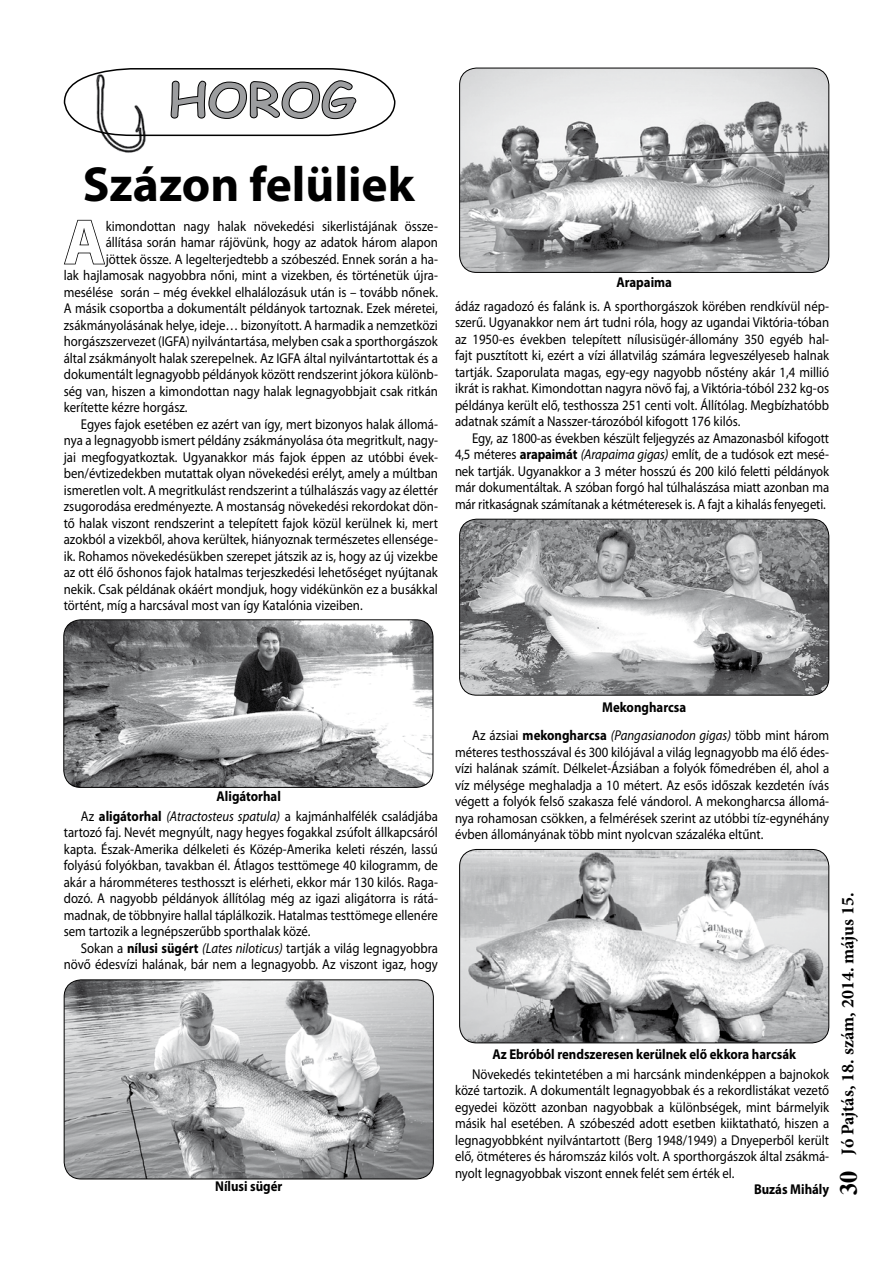
<style>
.page{position:relative;width:893px;height:1263px;background:#fff}
.page>*{position:absolute;margin:0;border:0;box-sizing:border-box;transform-origin:0 0}
.t1{font:700 63.9px "Myriad Pro";color:#fff}
.t2{font:700 49.5px "Myriad Pro";color:#000}
.t3{font:700 24px "CG Times";color:#000}
.t4{font:700 18px "Minion Pro";color:#000}
.t5{font:14.25px/16.5px "Myriad Pro";color:#000;text-align:justify;scale:.9 1}
.t6{font:700 14.25px "Myriad Pro";color:#000;scale:.9 1}
.s1{font-weight:700}
.s2{font-style:italic}
</style>
<div class="page">
<img style="left:103px;top:137px;width:43px;height:16px">
<svg style="left:63px;top:68px;width:333px;height:69px"></svg>
<svg style="left:64px;top:219px;width:42px;height:46px"></svg>
<img style="left:64px;top:620px;width:369px;height:167px;border-radius:17px">
<div style="left:63px;top:619px;width:370px;height:169px;border:1px solid #000;border-radius:17px"></div>
<img style="left:64px;top:980px;width:369px;height:199px;border-radius:17px">
<div style="left:64px;top:979px;width:370px;height:200px;border:1px solid #000;border-radius:17px"></div>
<img style="left:460px;top:68px;width:369px;height:204px;border-radius:17px">
<div style="left:459px;top:68px;width:370px;height:205px;border:1px solid #000;border-radius:17px"></div>
<img style="left:460px;top:519px;width:369px;height:176px;border-radius:17px">
<div style="left:459px;top:519px;width:370px;height:176px;border:1px solid #000;border-radius:17px"></div>
<img style="left:460px;top:849px;width:369px;height:194px;border-radius:17px">
<div style="left:459px;top:849px;width:370px;height:194px;border:1px solid #000;border-radius:17px"></div>
<h2 class="t2" style="left:83px;top:152px;width:333px">Százon felüliek</h2>
<h1 class="t1" style="left:64px;top:200px;width:43px">A</h1>
<p class="t5" style="left:106px;top:217px;width:371px">kimondottan nagy halak növekedési sikerlistájának össze-</p>
<p class="t5" style="left:106px;top:234px;width:371px">állítása során hamar rájövünk, hogy az adatok három alapon</p>
<p class="t5" style="left:106px;top:250px;width:371px">jöttek össze. A legelterjedtebb a szóbeszéd. Ennek során a ha-</p>
<p class="t5" style="left:64px;top:267px;width:417px">lak hajlamosak nagyobbra nőni, mint a vizekben, és történetük újra-</p>
<p class="t5" style="left:64px;top:283px;width:417px">mesélése során – még évekkel elhalálozásuk után is – tovább nőnek.</p>
<p class="t5" style="left:64px;top:300px;width:417px">A másik csoportba a dokumentált példányok tartoznak. Ezek méretei,</p>
<p class="t5" style="left:64px;top:316px;width:417px">zsákmányolásának helye, ideje… bizonyított. A harmadik a nemzetközi</p>
<p class="t5" style="left:64px;top:333px;width:417px">horgászszervezet (IGFA) nyilvántartása, melyben csak a sporthorgászok</p>
<p class="t5" style="left:64px;top:349px;width:417px">által zsákmányolt halak szerepelnek. Az IGFA által nyilvántartottak és a</p>
<p class="t5" style="left:64px;top:366px;width:417px">dokumentált legnagyobb példányok között rendszerint jókora különb-</p>
<p class="t5" style="left:64px;top:382px;width:417px">ség van, hiszen a kimondottan nagy halak legnagyobbjait csak ritkán</p>
<p class="t5" style="left:64px;top:399px;width:139px">kerítette kézre horgász.</p>
<p class="t5" style="left:81px;top:415px;width:398px">Egyes fajok esetében ez azért van így, mert bizonyos halak állomá-</p>
<p class="t5" style="left:64px;top:432px;width:417px">nya a legnagyobb ismert példány zsákmányolása óta megritkult, nagy-</p>
<p class="t5" style="left:64px;top:448px;width:417px">jai megfogyatkoztak. Ugyanakkor más fajok éppen az utóbbi évek-</p>
<p class="t5" style="left:64px;top:465px;width:417px">ben/évtizedekben mutattak olyan növekedési erélyt, amely a múltban</p>
<p class="t5" style="left:64px;top:481px;width:417px">ismeretlen volt. A megritkulást rendszerint a túlhalászás vagy az élettér</p>
<p class="t5" style="left:64px;top:498px;width:417px">zsugorodása eredményezte. A mostanság növekedési rekordokat dön-</p>
<p class="t5" style="left:64px;top:514px;width:417px">tő halak viszont rendszerint a telepített fajok közül kerülnek ki, mert</p>
<p class="t5" style="left:64px;top:531px;width:417px">azokból a vizekből, ahova kerültek, hiányoznak természetes ellensége-</p>
<p class="t5" style="left:64px;top:547px;width:417px">ik. Rohamos növekedésükben szerepet játszik az is, hogy az új vizekbe</p>
<p class="t5" style="left:64px;top:564px;width:417px">az ott élő őshonos fajok hatalmas terjeszkedési lehetőséget nyújtanak</p>
<p class="t5" style="left:64px;top:580px;width:417px">nekik. Csak példának okáért mondjuk, hogy vidékünkön ez a busákkal</p>
<p class="t5" style="left:64px;top:597px;width:334px">történt, míg a harcsával most van így Katalónia vizeiben.</p>
<p class="t6" style="left:616px;top:273px;width:63px">Arapaima</p>
<p class="t5" style="left:455px;top:298px;width:417px">ádáz ragadozó és falánk is. A sporthorgászok körében rendkívül nép&shy;szerű. Ugyanakkor nem árt tudni róla, hogy az ugandai Viktória-tóban az 1950-es években telepített nílusisügér-állomány 350 egyéb hal&shy;fajt pusztított ki, ezért a vízi állatvilág számára legveszélyeseb halnak tartják. Szaporulata magas, egy-egy nagyobb nőstény akár 1,4 millió ikrát is rakhat. Kimondottan nagyra növő faj, a Viktória-tóból 232 kg-os példánya került elő, testhossza 251 centi volt. Állítólag. Megbízhatóbb adatnak számít a Nasszer-tározóból kifogott 176 kilós.</p>
<p class="t5" style="left:455px;top:430px;width:417px;text-indent:17px">Egy, az 1800-as években készült feljegyzés az Amazonasból kifogott 4,5 méteres <span class="s1">arapaimát</span> <span class="s2">(Arapaima gigas)</span> említ, de a tudósok ezt mesé&shy;nek tartják. Ugyanakkor a 3 méter hosszú és 200 kiló feletti példányok már dokumentáltak. A szóban forgó hal túlhalászása miatt azonban ma már ritkaságnak számítanak a kétméteresek is. A fajt a kihalás fenyegeti.</p>
<p class="t6" style="left:217px;top:787px;width:73px">Aligátorhal</p>
<p class="t5" style="left:64px;top:808px;width:417px;text-indent:17px">Az <span class="s1">aligátorhal</span> <span class="s2">(Atractosteus spatula)</span> a kajmánhalfélék családjába tartozó faj. Nevét megnyúlt, nagy hegyes fogakkal zsúfolt állkapcsáról kapta. Észak-Amerika délkeleti és Közép-Amerika keleti részén, lassú folyású folyókban, tavakban él. Átlagos testtömege 40 kilogramm, de akár a háromméteres testhosszt is elérheti, ekkor már 130 kilós. Raga&shy;dozó. A nagyobb példányok állítólag még az igazi aligátorra is rátá&shy;madnak, de többnyire hallal táplálkozik. Hatalmas testtömege ellenére sem tartozik a legnépszerűbb sporthalak közé.</p>
<p class="t5" style="left:64px;top:940px;width:417px;text-align:right">Sokan a <span class="s1">nílusi sügért</span> <span class="s2">(Lates niloticus)</span> tartják a világ legnagyobbra növő édesvízi halának, bár nem a legnagyobb. Az viszont igaz, hogy</p>
<p class="t6" style="left:215px;top:1177px;width:76px">Nílusi sügér</p>
<p class="t6" style="left:602px;top:698px;width:95px">Mekongharcsa</p>
<p class="t5" style="left:455px;top:727px;width:417px;text-indent:17px">Az ázsiai <span class="s1">mekongharcsa</span> <span class="s2">(Pangasianodon gigas)</span> több mint három méteres testhosszával és 300 kilójával a világ legnagyobb ma élő édes&shy;vízi halának számít. Délkelet-Ázsiában a folyók főmedrében él, ahol a víz mélysége meghaladja a 10 métert. Az esős időszak kezdetén ívás végett a folyók felső szakasza felé vándorol. A mekongharcsa állomá&shy;nya rohamosan csökken, a felmérések szerint az utóbbi tíz-egynéhány évben állományának több mint nyolcvan százaléka eltűnt.</p>
<p class="t6" style="left:492px;top:1044px;width:339px">Az Ebróból rendszeresen kerülnek elő ekkora harcsák</p>
<p class="t5" style="left:455px;top:1065px;width:417px;text-indent:17px">Növekedés tekintetében a mi harcsánk mindenképpen a bajnokok közé tartozik. A dokumentált legnagyobbak és a rekordlistákat vezető egyedei között azonban nagyobbak a különbségek, mint bármelyik másik hal esetében. A szóbeszéd adott esetben kiiktatható, hiszen a legnagyobbként nyilvántartott (Berg 1948/1949) a Dnyeperből került elő, ötméteres és háromszáz kilós volt. A sporthorgászok által zsákmá&shy;nyolt legnagyobbak viszont ennek felét sem érték el.</p>
<p class="t6" style="left:754px;top:1180px;width:85px">Buzás Mihály</p>
<p class="t4" style="left:835px;top:1154px;width:264px;rotate:-90deg">Jó Pajtás, 18. szám, 2014. május 15.</p>
<h3 class="t3" style="left:834px;top:1195px;width:25px;rotate:-90deg">30</h3>
</div>
